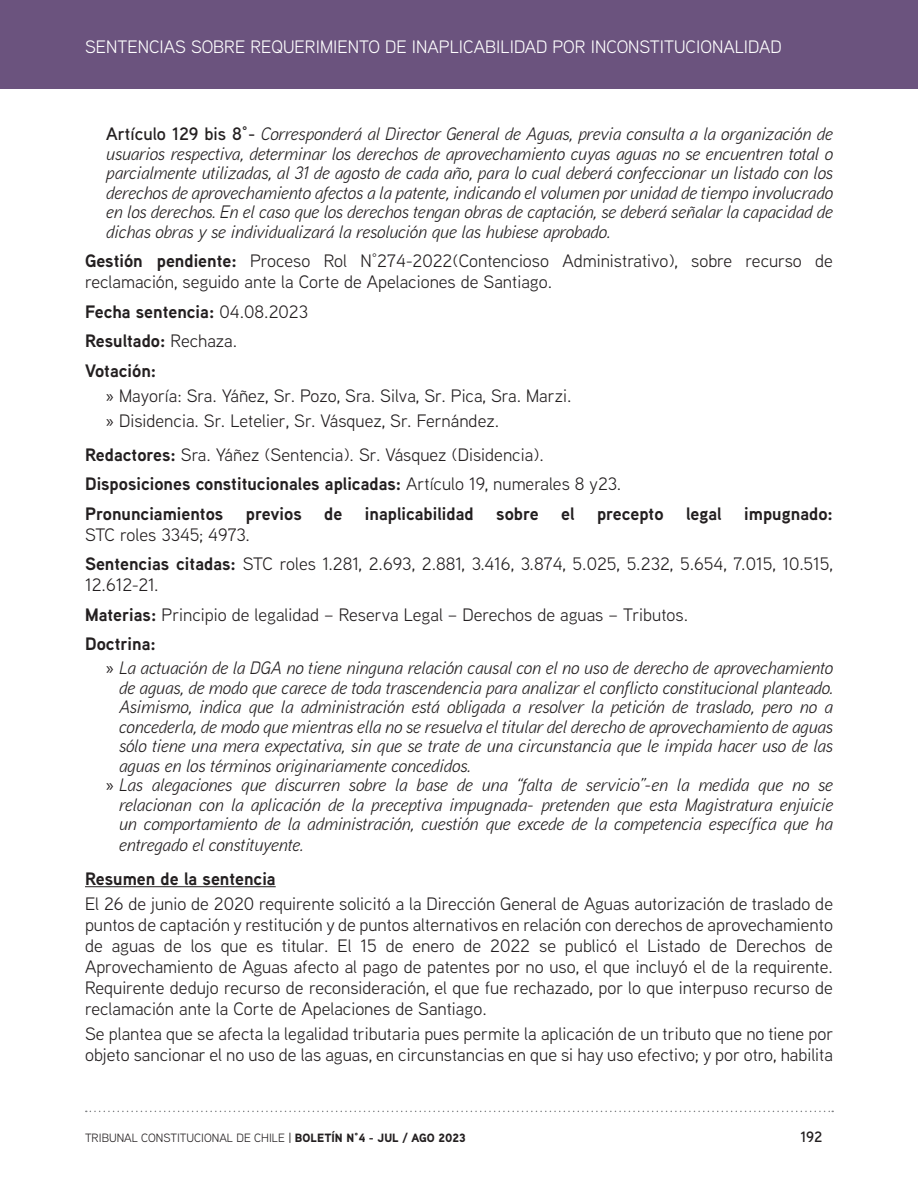
<style>
.page{position:relative;width:918px;height:1188px;background:#fff}
.page>*{position:absolute;margin:0;border:0;box-sizing:border-box;transform-origin:0 0}
.t1{font:italic 18px/19.5px "Aaux Next";color:#231f20;text-align:justify}
.t2{font:18px/21px "Aaux Next";color:#231f20}
.t3{font:700 18px/29.5px "Aaux Next";color:#231f20}
.t4{font:18px "Aaux Next";color:#fff}
.t5{font:600 15px "Aaux Next";color:#231f20}
.t6{font:12px "Aaux Next";color:#231f20}
.s1{font-weight:600;font-style:normal}
.s2{font-weight:700}
.s3{font-weight:400}
.s4{font-family:"Myriad Pro"}
.s5{font-family:"Myriad Pro";font-style:normal}
.s6{font-weight:500}
.s7{font-weight:900}
</style>
<div class="page">
<svg style="left:86px;top:1111px;width:747px;height:1px"></svg>
<div style="left:0;top:0;width:918px;height:88px;background:#6b537e"></div>
<hr style="left:85px;top:886px;width:191px;height:1px;background:#231f20">
<p class="t4" style="left:85px;top:35px;width:698px">SENTENCIAS SOBRE REQUERIMIENTO DE INAPLICABILIDAD POR INCONSTITUCIONALIDAD</p>
<p class="t1" style="left:106px;top:123px;width:728px"><span class="s1">Artículo 129 bis 8°-</span> Corresponderá al Director General de Aguas, previa consulta a la organización de usuarios respectiva, determinar los derechos de aprovechamiento cuyas aguas no se encuentren total o parcialmente utilizadas, al 31 de agosto de cada año, para lo cual deberá confeccionar un listado con los derechos de aprovechamiento afectos a la patente, indicando el volumen por unidad de tiempo involucrado en los derechos. En el caso que los derechos tengan obras de captación, se deberá señalar la capacidad de dichas obras y se individualizará la resolución que las hubiese aprobado.</p>
<p class="t2" style="left:85px;top:250px;width:749px"><span class="s2">Gestión pendiente:</span> Proceso Rol N°274-2022(Contencioso Administrativo), sobre recurso de reclamación, seguido ante la Corte de Apelaciones de Santiago.</p>
<p class="t3" style="left:85px;top:296px;width:225px">Fecha sentencia: <span class="s3">04.08.2023<br></span>Resultado: <span class="s3">Rechaza.<br></span>Votación:</p>
<p class="t2" style="left:106px;top:382px;width:467px;line-height:25.2px"><span class="s4">»</span> Mayoría: Sra. Yáñez, Sr. Pozo, Sra. Silva, Sr. Pica, Sra. Marzi. <span class="s4">»</span> Disidencia. Sr. Letelier, Sr. Vásquez, Sr. Fernández.</p>
<p class="t2" style="left:85px;top:439px;width:538px;line-height:29.5px"><span class="s2">Redactores:</span> Sra. Yáñez (Sentencia). Sr. Vásquez (Disidencia).<br><span class="s2">Disposiciones constitucionales aplicadas:</span> Artículo 19, numerales 8 y23.<br><span class="s2">Pronunciamientos</span></p>
<p class="t3" style="left:246px;top:498px;width:57px">previos</p>
<p class="t3" style="left:324px;top:498px;width:20px">de</p>
<p class="t3" style="left:365px;top:498px;width:110px">inaplicabilidad</p>
<p class="t3" style="left:496px;top:498px;width:44px">sobre</p>
<p class="t3" style="left:561px;top:498px;width:15px">el</p>
<p class="t3" style="left:597px;top:498px;width:68px">precepto</p>
<p class="t3" style="left:686px;top:498px;width:37px">legal</p>
<p class="t3" style="left:744px;top:498px;width:90px">impugnado:</p>
<p class="t2" style="left:85px;top:519px;width:749px;line-height:29.5px">STC roles 3345; 4973.<br><span class="s2">Sentencias citadas:</span> STC roles 1.281, 2.693, 2.881, 3.416, 3.874, 5.025, 5.232, 5.654, 7.015, 10.515,</p>
<p class="t2" style="left:85px;top:570px;width:605px;line-height:29.5px">12.612-21.<br><span class="s2">Materias:</span> Principio de legalidad – Reserva Legal – Derechos de aguas – Tributos.<br><span class="s2">Doctrina:</span></p>
<p class="t1" style="left:106px;top:658px;width:728px"><span class="s5">»</span> La actuación de la DGA no tiene ninguna relación causal con el no uso de derecho de aprovechamiento</p>
<p class="t1" style="left:119px;top:677px;width:715px">de aguas, de modo que carece de toda trascendencia para analizar el conflicto constitucional planteado.</p>
<p class="t1" style="left:119px;top:696px;width:715px">Asimismo, indica que la administración está obligada a resolver la petición de traslado, pero no a</p>
<p class="t1" style="left:119px;top:716px;width:715px">concederla, de modo que mientras ella no se resuelva el titular del derecho de aprovechamiento de aguas</p>
<p class="t1" style="left:119px;top:735px;width:715px">sólo tiene una mera expectativa, sin que se trate de una circunstancia que le impida hacer uso de las</p>
<p class="t1" style="left:119px;top:755px;width:353px">aguas en los términos originariamente concedidos.</p>
<p class="t1" style="left:106px;top:774px;width:728px"><span class="s5">»</span> Las alegaciones que discurren sobre la base de una “falta de servicio”-en la medida que no se</p>
<p class="t1" style="left:119px;top:794px;width:715px">relacionan con la aplicación de la preceptiva impugnada- pretenden que esta Magistratura enjuicie</p>
<p class="t1" style="left:119px;top:813px;width:715px">un comportamiento de la administración, cuestión que excede de la competencia específica que ha</p>
<p class="t1" style="left:119px;top:834px;width:186px">entregado el constituyente.</p>
<p class="t3" style="left:85px;top:863px;width:192px">Resumen de la sentencia</p>
<p class="t2" style="left:85px;top:893px;width:750px;text-align:justify">El 26 de junio de 2020 requirente solicitó a la Dirección General de Aguas autorización de traslado de puntos de captación y restitución y de puntos alternativos en relación con derechos de aprovechamiento de aguas de los que es titular. El 15 de enero de 2022 se publicó el Listado de Derechos de Aprovechamiento de Aguas afecto al pago de patentes por no uso, el que incluyó el de la requirente.<br>Requirente dedujo recurso de reconsideración, el que fue rechazado, por lo que interpuso recurso de reclamación ante la Corte de Apelaciones de Santiago.</p>
<p class="t2" style="left:85px;top:1023px;width:750px">Se plantea que se afecta la legalidad tributaria pues permite la aplicación de un tributo que no tiene por objeto sancionar el no uso de las aguas, en circunstancias en que si hay uso efectivo; y por otro, habilita</p>
<p class="t6" style="left:85px;top:1130px;width:382px">TRIBUNAL CONSTITUCIONAL DE CHILE <span class="s6">|</span> <span class="s7">BOLETÍN N°4 - JUL / AGO 2023</span></p>
<p class="t5" style="left:800px;top:1127px;width:24px">192</p>
</div>
